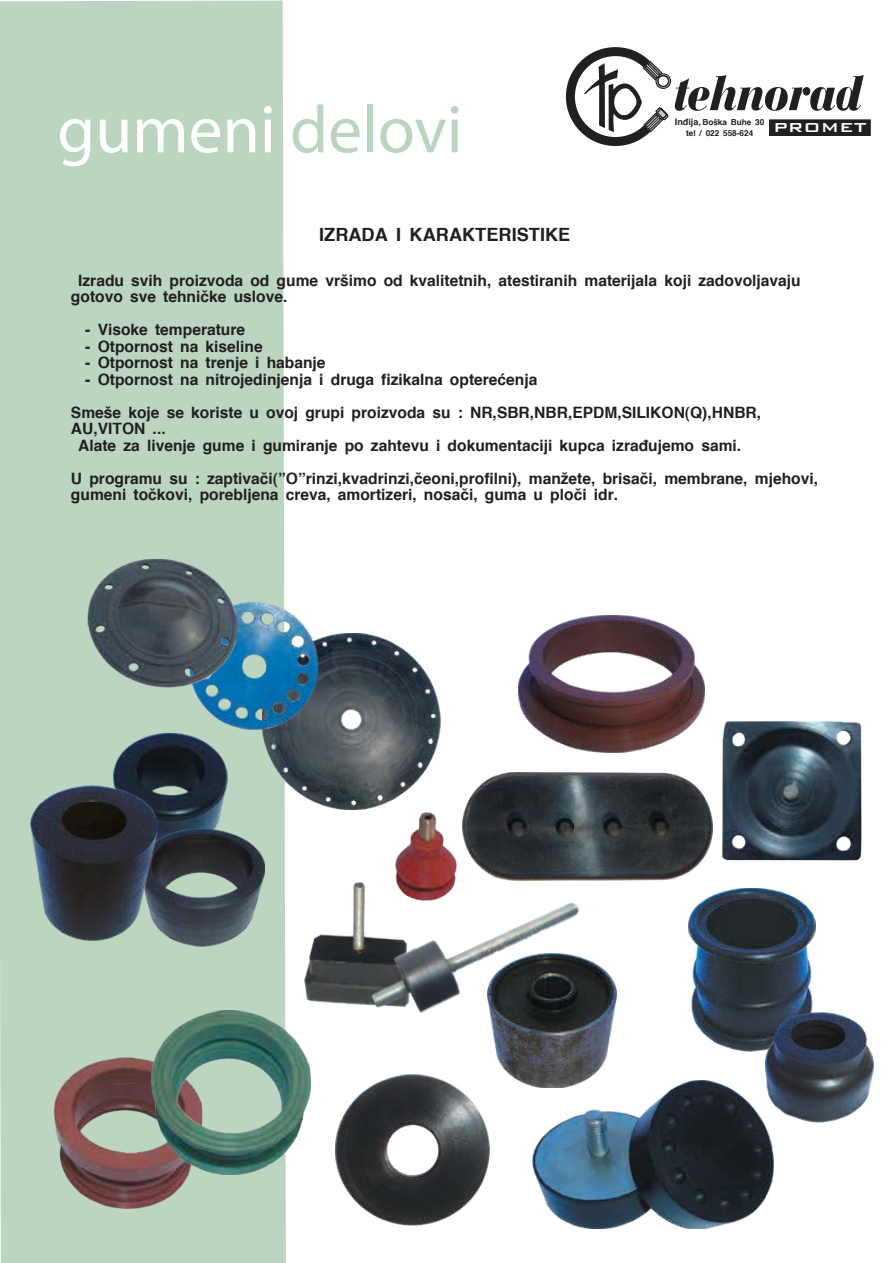
<style>
.page{position:relative;width:893px;height:1263px;background:#fff}
.page>*{position:absolute;margin:0;border:0;box-sizing:border-box;transform-origin:0 0}
.t1{font:67.5px "Myriad";color:#fff}
.t2{font:21px "Yu Helvetica.Bold";color:#231f20}
.t3{font:18px/16.5px "Yu Helvetica.Bold";color:#231f20}
.t4{font:9.45px/10.8px "Yu Helvetica.Bold";color:#231f20}
.s1{color:#bbd5c1}
.s2{font-size:10.35px}
</style>
<div class="page">
<div style="left:0;top:1px;width:286px;height:1262px;background:#bbd5c1"></div>
<svg style="left:565px;top:47px;width:298px;height:99px"></svg>
<div style="left:769px;top:120px;width:101px;height:15px;background:#231f20"></div>
<img style="left:53px;top:1057px;width:149px;height:152px">
<img style="left:152px;top:1010px;width:158px;height:164px">
<img style="left:395px;top:812px;width:62px;height:62px">
<img style="left:722px;top:721px;width:139px;height:139px">
<img style="left:114px;top:733px;width:113px;height:95px">
<img style="left:140px;top:828px;width:125px;height:118px">
<img style="left:688px;top:888px;width:127px;height:164px">
<img style="left:262px;top:633px;width:178px;height:176px">
<img style="left:305px;top:882px;width:54px;height:123px">
<img style="left:492px;top:961px;width:124px;height:126px">
<img style="left:533px;top:1080px;width:240px;height:148px">
<img style="left:335px;top:1074px;width:154px;height:152px">
<img style="left:765px;top:1012px;width:108px;height:111px">
<img style="left:462px;top:772px;width:250px;height:108px">
<img style="left:190px;top:601px;width:128px;height:128px">
<img style="left:359px;top:874px;width:232px;height:155px">
<img style="left:31px;top:785px;width:127px;height:155px">
<img style="left:518px;top:616px;width:186px;height:137px">
<img style="left:87px;top:559px;width:151px;height:132px">
<h1 class="t1" style="left:57px;top:96px;width:406px">gumeni <span class="s1">delovi</span></h1>
<p class="t2" style="left:319px;top:221px;width:253px">IZRADA I KARAKTERISTIKE</p>
<p class="t4" style="left:686px;top:116px;width:182px;text-indent:-11px"><span class="s2">In|ija,</span> Bo{ka Buhe 30<br>tel / 022 558-624 <sup>PROMET</sup></p>
<p class="t3" style="left:71px;top:271px;width:731px;text-indent:7px">Izradu svih proizvoda od gume vr{imo od kvalitetnih, atestiranih materijala koji zadovoljavaju gotovo sve tehni~ke uslove.</p>
<p class="t3" style="left:85px;top:320px;width:161px">- Visoke temperature</p>
<p class="t3" style="left:85px;top:337px;width:179px">- Otpornost na kiseline</p>
<p class="t3" style="left:85px;top:353px;width:242px">- Otpornost na trenje i habanje</p>
<p class="t3" style="left:71px;top:362px;width:691px;line-height:33px;text-indent:14px">- Otpornost na nitrojedinjenja i druga fizikalna optere}enja<br>Sme{e koje se koriste u ovoj grupi proizvoda su : NR,SBR,NBR,EPDM,SILIKON(Q),HNBR,</p>
<p class="t3" style="left:78px;top:419px;width:664px;text-indent:-7px">AU,VITON ...<br>Alate za livenje gume i gumiranje po zahtevu i dokumentaciji kupca izra|ujemo sami.</p>
<p class="t3" style="left:71px;top:469px;width:748px">U programu su : zaptiva~i(”O”rinzi,kvadrinzi,~eoni,profilni), man`ete, brisa~i, membrane, mjehovi, gumeni to~kovi, porebljena creva, amortizeri, nosa~i, guma u plo~i idr.</p>
</div>
